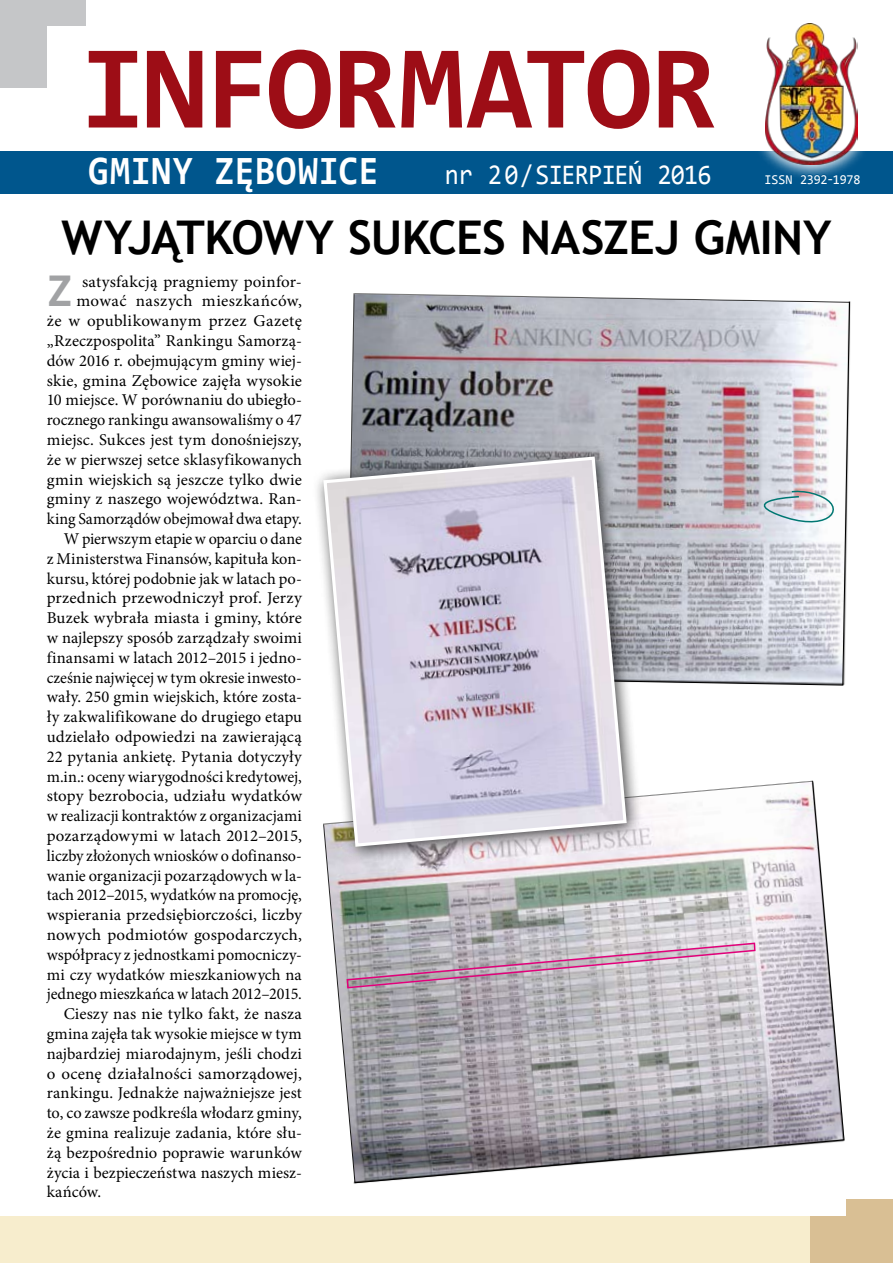
<style>
.page{position:relative;width:893px;height:1263px;background:#fff}
.page>*{position:absolute;margin:0;border:0;box-sizing:border-box;transform-origin:0 0}
.t1{font:700 120px "Consolas";letter-spacing:-.02em;color:#9d0d16}
.t2{font:700 47.55px "Consolas";color:#a1a2a4}
.t3{font:700 46.5px "Trebuchet MS";letter-spacing:-.01em;color:#000}
.t4{font:700 40.5px "Consolas";letter-spacing:.015em;color:#fff;scale:.9 1}
.t5{font:28.5px "Consolas";letter-spacing:-.03em;color:#fff;scale:.9 1}
.t6{font:16.5px "Minion Pro";letter-spacing:.01em;color:#000}
.t7{font:16.5px "Minion Pro";letter-spacing:-.015em;color:#000}
.t8{font:16.5px "Minion Pro";letter-spacing:-.02em;color:#000}
.t9{font:16.5px "Minion Pro";letter-spacing:-.01em;color:#000}
.t10{font:13.5px "Consolas";letter-spacing:-.01em;color:#fff;scale:.95 1}
</style>
<div class="page">
<div style="left:0;top:1216px;width:846px;height:47px;background:#f7edcd"></div>
<div style="left:846px;top:1199px;width:47px;height:21px;background:#d9bf94"></div>
<div style="left:810px;top:1216px;width:38px;height:47px;background:#d9bf94"></div>
<div style="left:846px;top:1216px;width:47px;height:47px;background:#d9bf94"></div>
<div style="left:0;top:151px;width:893px;height:42px;background:#00568d"></div>
<div style="left:0;top:0;width:85px;height:26px;background:#c5c6c8"></div>
<div style="left:0;top:15px;width:47px;height:73px;background:#c5c6c8"></div>
<svg style="left:749px;top:23px;width:144px;height:171px"></svg>
<img style="left:766px;top:24px;width:91px;height:141px">
<svg style="left:764px;top:169px;width:29px;height:21px"></svg>
<svg style="left:799px;top:173px;width:63px;height:13px"></svg>
<svg style="left:350px;top:293px;width:501px;height:393px;background:#b9b6bd"></svg>
<svg style="left:327px;top:780px;width:518px;height:404px"></svg>
<div style="left:311px;top:445px;width:340px;height:425px;background:#000;opacity:.75"></div>
<svg style="left:322px;top:455px;width:306px;height:393px;background:#ccc8d7"></svg>
<svg style="left:738px;top:487px;width:109px;height:48px"></svg>
<svg style="left:346px;top:942px;width:410px;height:47px;background:#c0aebb"></svg>
<h1 class="t1" style="left:80px;top:11px;width:639px">iNfORMATOR</h1>
<h3 class="t4" style="left:89px;top:145px;width:324px">GMINY ZĘBOWICE</h3>
<h3 class="t5" style="left:445px;top:155px;width:298px">nr 20/SIERPIEŃ 2016</h3>
<p class="t10" style="left:764px;top:170px;width:103px">ISSN 2392-1978</p>
<h3 class="t3" style="left:61px;top:208px;width:772px">WYJĄTKOWY SUKCES NASZEJ GMINY</h3>
<h2 class="t2" style="left:47px;top:260px;width:28px">Z</h2>
<p class="t6" style="left:82px;top:270px;width:221px">satysfakcją pragniemy poinfor-</p>
<p class="t6" style="left:76px;top:290px;width:227px">mować naszych mieszkańców,</p>
<p class="t6" style="left:47px;top:310px;width:257px">że w opublikowanym przez Gazetę</p>
<p class="t6" style="left:47px;top:330px;width:257px">„Rzeczpospolita” Rankingu Samorzą-</p>
<p class="t6" style="left:47px;top:349px;width:257px">dów 2016 r. obejmującym gminy wiej-</p>
<p class="t6" style="left:47px;top:369px;width:257px">skie, gmina Zębowice zajęła wysokie</p>
<p class="t6" style="left:47px;top:389px;width:257px">10 miejsce. W porównaniu do ubiegło-</p>
<p class="t9" style="left:47px;top:409px;width:257px">rocznego rankingu awansowaliśmy o 47</p>
<p class="t6" style="left:47px;top:429px;width:256px">miejsc. Sukces jest tym donośniejszy,</p>
<p class="t6" style="left:47px;top:448px;width:257px">że w pierwszej setce sklasyfikowanych</p>
<p class="t6" style="left:47px;top:468px;width:257px">gmin wiejskich są jeszcze tylko dwie</p>
<p class="t6" style="left:47px;top:488px;width:257px">gminy z naszego województwa. Ran-</p>
<p class="t6" style="left:47px;top:508px;width:257px">king Samorządów obejmował dwa etapy.</p>
<p class="t6" style="left:64px;top:528px;width:240px">W pierwszym etapie w oparciu o dane</p>
<p class="t6" style="left:47px;top:547px;width:257px">z Ministerstwa Finansów, kapituła kon-</p>
<p class="t6" style="left:47px;top:567px;width:257px">kursu, której podobnie jak w latach po-</p>
<p class="t6" style="left:47px;top:587px;width:257px">przednich przewodniczył prof. Jerzy</p>
<p class="t6" style="left:47px;top:607px;width:257px">Buzek wybrała miasta i gminy, które</p>
<p class="t6" style="left:47px;top:627px;width:257px">w najlepszy sposób zarządzały swoimi</p>
<p class="t6" style="left:47px;top:646px;width:257px">finansami w latach 2012–2015 i jedno-</p>
<p class="t6" style="left:47px;top:666px;width:257px">cześnie najwięcej w tym okresie inwesto-</p>
<p class="t6" style="left:47px;top:686px;width:257px">wały. 250 gmin wiejskich, które zosta-</p>
<p class="t6" style="left:47px;top:706px;width:257px">ły zakwalifikowane do drugiego etapu</p>
<p class="t6" style="left:47px;top:726px;width:257px">udzielało odpowiedzi na zawierającą</p>
<p class="t6" style="left:47px;top:745px;width:257px">22 pytania ankietę. Pytania dotyczyły</p>
<p class="t6" style="left:47px;top:765px;width:257px">m.in.: oceny wiarygodności kredytowej,</p>
<p class="t6" style="left:47px;top:785px;width:257px">stopy bezrobocia, udziału wydatków</p>
<p class="t6" style="left:47px;top:805px;width:257px">w realizacji kontraktów z organizacjami</p>
<p class="t6" style="left:47px;top:825px;width:257px">pozarządowymi w latach 2012–2015,</p>
<p class="t6" style="left:47px;top:844px;width:257px">liczby złożonych wniosków o dofinanso-</p>
<p class="t6" style="left:47px;top:864px;width:257px">wanie organizacji pozarządowych w la-</p>
<p class="t8" style="left:47px;top:884px;width:257px">tach 2012–2015, wydatków na promocję,</p>
<p class="t6" style="left:47px;top:904px;width:257px">wspierania przedsiębiorczości, liczby</p>
<p class="t6" style="left:47px;top:924px;width:257px">nowych podmiotów gospodarczych,</p>
<p class="t6" style="left:47px;top:943px;width:257px">współpracy z jednostkami pomocniczy-</p>
<p class="t6" style="left:47px;top:963px;width:257px">mi czy wydatków mieszkaniowych na</p>
<p class="t7" style="left:47px;top:983px;width:257px">jednego mieszkańca w latach 2012–2015.</p>
<p class="t6" style="left:64px;top:1003px;width:240px">Cieszy nas nie tylko fakt, że nasza</p>
<p class="t6" style="left:47px;top:1023px;width:257px">gmina zajęła tak wysokie miejsce w tym</p>
<p class="t6" style="left:47px;top:1042px;width:257px">najbardziej miarodajnym, jeśli chodzi</p>
<p class="t6" style="left:47px;top:1062px;width:257px">o ocenę działalności samorządowej,</p>
<p class="t6" style="left:47px;top:1082px;width:257px">rankingu. Jednakże najważniejsze jest</p>
<p class="t6" style="left:47px;top:1102px;width:257px">to, co zawsze podkreśla włodarz gminy,</p>
<p class="t6" style="left:47px;top:1122px;width:257px">że gmina realizuje zadania, które słu-</p>
<p class="t6" style="left:47px;top:1141px;width:257px">żą bezpośrednio poprawie warunków</p>
<p class="t6" style="left:47px;top:1161px;width:257px">życia i bezpieczeństwa naszych miesz-</p>
<p class="t6" style="left:47px;top:1181px;width:56px">kańców.</p>
</div>
